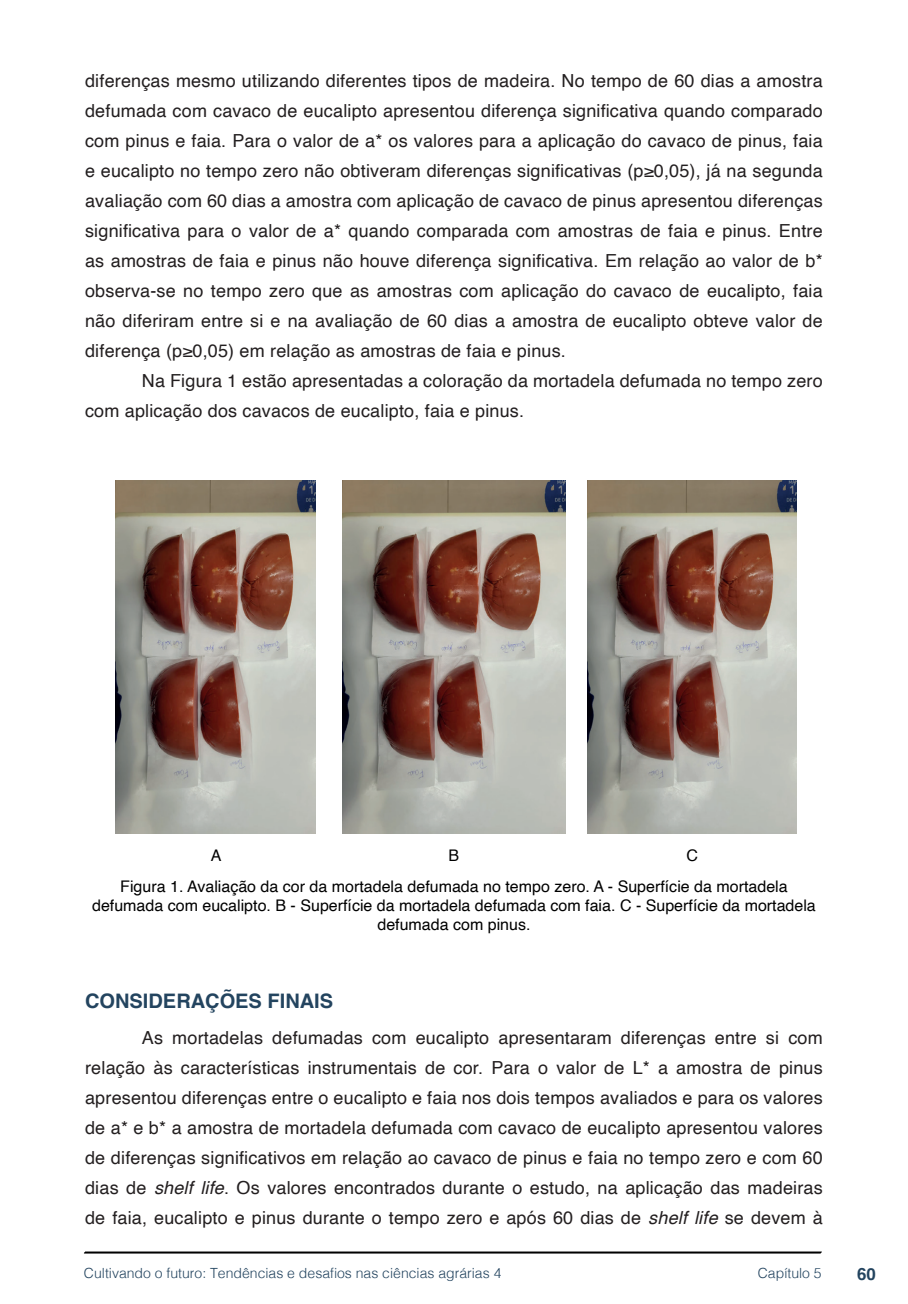
<style>
.page{position:relative;width:908px;height:1304px;background:#fff}
.page>*{position:absolute;margin:0;border:0;box-sizing:border-box;transform-origin:0 0}
.TITULOS{font:700 20px "Helvetica";color:#23445f}
.txt{font:18px/30px "Helvetica";letter-spacing:.01em;color:#231f20;text-align:justify}
.t1{font:700 16.8px "Helvetica";color:#23445f}
.imagens_graf_tab{font:16px/19.2px "Helvetica";color:#000;text-align:center}
.t2{font:300 14px "Helvetica";color:#23445f}
.s1{font-style:italic}
</style>
<div class="page">
<svg style="left:84px;top:1251px;width:737px;height:3px;background:#515151"></svg>
<img style="left:116px;top:480px;width:199px;height:353px">
<img style="left:342px;top:480px;width:223px;height:353px">
<img style="left:587px;top:480px;width:209px;height:353px">
<p class="txt" style="left:85px;top:66px;width:738px">diferenças mesmo utilizando diferentes tipos de madeira. No tempo de 60 dias a amostra defumada com cavaco de eucalipto apresentou diferença significativa quando comparado com pinus e faia. Para o valor de a* os valores para a aplicação do cavaco de pinus, faia e eucalipto no tempo zero não obtiveram diferenças significativas (p≥0,05), já na segunda avaliação com 60 dias a amostra com aplicação de cavaco de pinus apresentou diferenças significativa para o valor de a* quando comparada com amostras de faia e pinus. Entre as amostras de faia e pinus não houve diferença significativa. Em relação ao valor de b* observa-se no tempo zero que as amostras com aplicação do cavaco de eucalipto, faia não diferiram entre si e na avaliação de 60 dias a amostra de eucalipto obteve valor de diferença (p≥0,05) em relação as amostras de faia e pinus.</p>
<p class="txt" style="left:85px;top:366px;width:738px;text-indent:57px">Na Figura 1 estão apresentadas a coloração da mortadela defumada no tempo zero com aplicação dos cavacos de eucalipto, faia e pinus.</p>
<p class="imagens_graf_tab" style="left:211px;top:846px;width:12px">A</p>
<p class="imagens_graf_tab" style="left:448px;top:846px;width:12px">B</p>
<p class="imagens_graf_tab" style="left:686px;top:846px;width:13px">C</p>
<p class="imagens_graf_tab" style="left:92px;top:877px;width:725px">Figura 1. Avaliação da cor da mortadela defumada no tempo zero. A - Superfície da mortadela defumada com eucalipto. B - Superfície da mortadela defumada com faia. C - Superfície da mortadela defumada com pinus.</p>
<p class="TITULOS" style="left:85px;top:989px;width:249px">CONSIDERAÇÕES FINAIS</p>
<p class="txt" style="left:85px;top:1023px;width:738px;text-indent:57px">As mortadelas defumadas com eucalipto apresentaram diferenças entre si com relação às características instrumentais de cor. Para o valor de L* a amostra de pinus apresentou diferenças entre o eucalipto e faia nos dois tempos avaliados e para os valores de a* e b* a amostra de mortadela defumada com cavaco de eucalipto apresentou valores de diferenças significativos em relação ao cavaco de pinus e faia no tempo zero e com 60 dias de <span class="s1">shelf life</span>. Os valores encontrados durante o estudo, na aplicação das madeiras de faia, eucalipto e pinus durante o tempo zero e após 60 dias de <span class="s1">shelf life</span> se devem à</p>
<p class="t2" style="left:84px;top:1261px;width:419px">Cultivando o futuro: Tendências e desafios nas ciências agrárias 4</p>
<p class="t2" style="left:757px;top:1261px;width:65px">Capítulo 5</p>
<p class="t1" style="left:856px;top:1264px;width:20px">60</p>
</div>
